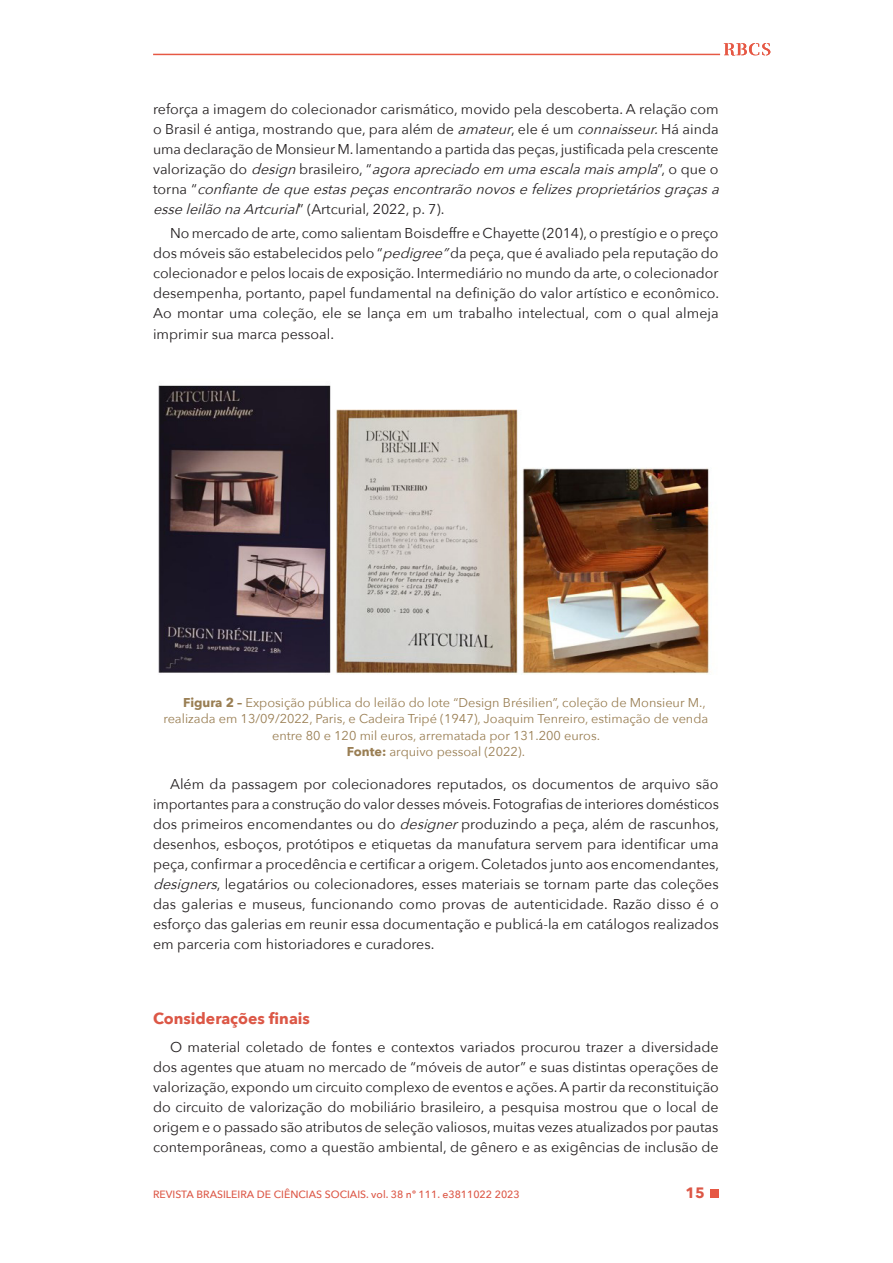
<style>
.page{position:relative;width:893px;height:1263px;background:#fff}
.page>*{position:absolute;margin:0;border:0;box-sizing:border-box;transform-origin:0 0}
.Heading1{font:700 15.75px "Avenir Next";color:#dc5746}
.t1{font:700 15px "Avenir Next";color:#dc5746}
.Paragraph{font:14.25px/20px "Avenir Next";color:#231f20;text-align:justify}
.FigureCaption{font:12.75px "Avenir Next";color:#997e53}
.t2{font:500 10.5px "Avenir Next";color:#dc5746}
.s1{font-style:italic}
.s2{font-weight:700}
</style>
<div class="page">
<svg style="left:724px;top:43px;width:46px;height:13px"></svg>
<hr style="left:153px;top:54px;width:567px;height:1px;background:#e65844">
<div style="left:710px;top:1189px;width:9px;height:9px;background:#e65844"></div>
<img style="left:158px;top:385px;width:552px;height:290px">
<p class="Paragraph" style="left:153px;top:99px;width:573px;text-align:left">reforça a imagem do colecionador carismático, movido pela descoberta. A relação com o Brasil é antiga, mostrando que, para além de <span class="s1">amateur</span>, ele é um <span class="s1">connaisseur.</span>Há ainda uma declaração de Monsieur M. lamentando a partida das peças, justificada pela crescente v a l o r i z a ç ã o d o <span class="s1">design</span>b ra s i l e i ro , “ <span class="s1">agoraapreciadoem umaescalamaisampla</span>”, o q u e o t o r n a “ <span class="s1">confiantedequeestaspeçasencontrarãonovosefelizesproprietáriosgraçasa esseleilãonaArtcurial</span>” ( A rt c u r i a l , 2 0 2 2 , p . 7 ) .</p>
<p class="Paragraph" style="left:153px;top:223px;width:567px;text-indent:17px">No mercado de arte, como salientam Boisdeffre e Chayette (2014), o prestígio e o preço dos móveis são estabelecidos pelo “<span class="s1">pedigree”</span>da peça, que é avaliado pela reputação do colecionador e pelos locais de exposição. Intermediário no mundo da arte, o colecionador desempenha, portanto, papel fundamental na definição do valor artístico e econômico.<br>Ao montar uma coleção, ele se lança em um trabalho intelectual, com o qual almeja imprimir sua marca pessoal.</p>
<p class="FigureCaption" style="left:183px;top:691px;width:524px"><span class="s2">Figura 2 –</span> Exposição pública do leilão do lote “Design Brésilien”, coleção de Monsieur M.,</p>
<p class="FigureCaption" style="left:163px;top:708px;width:546px">realizada em 13/09/2022, Paris, e Cadeira Tripé (1947), Joaquim Tenreiro, estimação de venda</p>
<p class="FigureCaption" style="left:272px;top:724px;width:329px">entre 80 e 120 mil euros, arrematada por 131.200 euros.</p>
<p class="FigureCaption" style="left:347px;top:741px;width:180px"><span class="s2">Fonte:</span> arquivo pessoal (2022).</p>
<p class="Paragraph" style="left:153px;top:773px;width:568px;text-indent:17px">Além da passagem por colecionadores reputados, os documentos de arquivo são importantes para a construção do valor desses móveis. Fotografias de interiores domésticos dos primeiros encomendantes ou do <span class="s1">designer</span>produzindo a peça, além de rascunhos, desenhos, esboços, protótipos e etiquetas da manufatura servem para identificar uma peça, confirmar a procedência e certificar a origem. Coletados junto aos encomendantes, <span class="s1">designers</span>, legatários ou colecionadores, esses materiais se tornam parte das coleções das galerias e museus, funcionando como provas de autenticidade. Razão disso é o esforço das galerias em reunir essa documentação e publicá-la em catálogos realizados em parceria com historiadores e curadores.</p>
<p class="Heading1" style="left:153px;top:1005px;width:158px">Considerações finais</p>
<p class="Paragraph" style="left:153px;top:1037px;width:567px;text-indent:17px">O material coletado de fontes e contextos variados procurou trazer a diversidade dos agentes que atuam no mercado de “móveis de autor” e suas distintas operações de valorização, expondo um circuito complexo de eventos e ações. A partir da reconstituição do circuito de valorização do mobiliário brasileiro, a pesquisa mostrou que o local de origem e o passado são atributos de seleção valiosos, muitas vezes atualizados por pautas contemporâneas, como a questão ambiental, de gênero e as exigências de inclusão de</p>
<p class="t2" style="left:153px;top:1185px;width:368px">REVISTA BRASILEIRA DE CIÊNCIAS SOCIAIS. vol. 38 nº 111. e3811022 2023</p>
<p class="t1" style="left:685px;top:1179px;width:21px">15</p>
</div>
